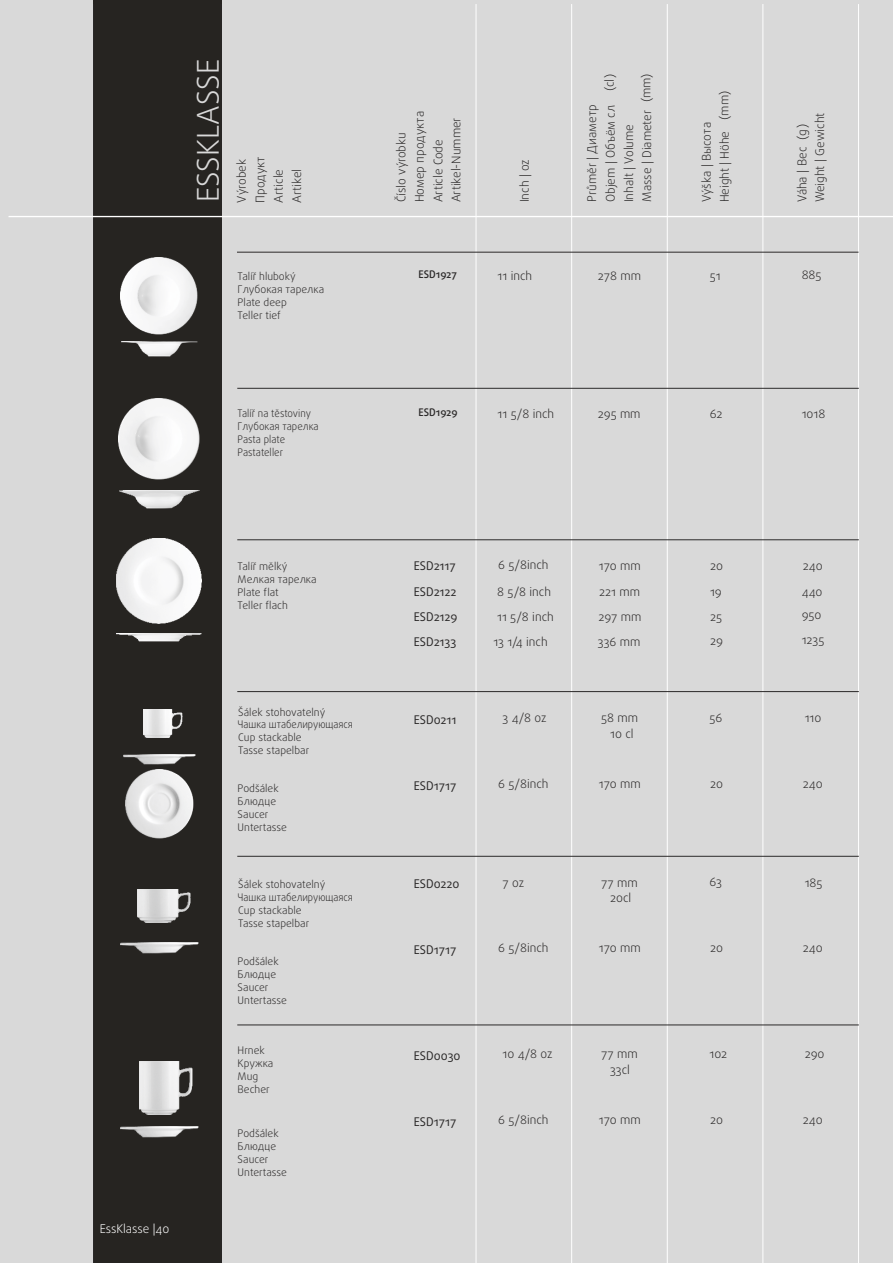
<style>
.page{position:relative;width:893px;height:1263px;background:#d9d9d9}
.page>*{position:absolute;margin:0;border:0;box-sizing:border-box;transform-origin:0 0}
.t1{font:300 30px "Daxline Pro";color:#d9d9d9}
.t2{font:300 12.15px "Daxline Pro";color:#2b2929}
.t3{font:300 12px/24.9px "Daxline Pro";color:#2b2929;text-align:justify}
.t4{font:12px/24.9px "Daxline Pro";color:#2b2929}
.t5{font:300 12px "Daxline Pro";color:#fff}
.t6{font:300 10.5px/12.9px "Daxline Pro";color:#2b2929}
.t7{font:300 10.5px/12.9px "Daxline Pro";color:#2b2929;scale:.94 1}
.t8{font:300 10.5px "Daxline Pro";color:#2b2929;scale:.91 1}
.t9{font:500 10.5px "Daxline Pro";color:#2b2929}
</style>
<div class="page">
<div style="left:93px;top:0;width:128px;height:1263px;background:#262421"></div>
<hr style="left:221px;top:4px;width:1px;height:1259px;background:#2b2929">
<hr style="left:93px;top:4px;width:1px;height:1259px;background:#2b2929">
<hr style="left:476px;top:4px;width:1px;height:1259px;background:#fff">
<hr style="left:571px;top:4px;width:1px;height:1259px;background:#fff">
<hr style="left:667px;top:4px;width:1px;height:1259px;background:#fff">
<hr style="left:763px;top:4px;width:1px;height:1259px;background:#fff">
<hr style="left:858px;top:4px;width:1px;height:1259px;background:#fff">
<hr style="left:9px;top:216px;width:884px;height:1px;background:#fff">
<hr style="left:237px;top:539px;width:622px;height:1px;background:#2b2929">
<hr style="left:237px;top:388px;width:622px;height:1px;background:#2b2929">
<hr style="left:237px;top:691px;width:622px;height:1px;background:#2b2929">
<hr style="left:237px;top:856px;width:622px;height:1px;background:#2b2929">
<hr style="left:237px;top:1025px;width:622px;height:1px;background:#2b2929">
<hr style="left:237px;top:252px;width:621px;height:1px;background:#2b2929">
<img style="left:119px;top:398px;width:81px;height:81px">
<img style="left:119px;top:491px;width:79px;height:18px">
<img style="left:117px;top:539px;width:84px;height:84px">
<img style="left:117px;top:633px;width:85px;height:8px">
<img style="left:121px;top:258px;width:77px;height:76px">
<img style="left:121px;top:342px;width:76px;height:14px">
<img style="left:144px;top:709px;width:39px;height:28px">
<img style="left:125px;top:770px;width:68px;height:68px">
<img style="left:123px;top:755px;width:72px;height:10px">
<img style="left:138px;top:889px;width:53px;height:33px">
<img style="left:120px;top:943px;width:78px;height:10px">
<img style="left:140px;top:1062px;width:53px;height:52px">
<img style="left:120px;top:1127px;width:78px;height:10px">
<h1 class="t1" style="left:196px;top:202px;width:145px;rotate:-90deg">ESSKLASSE</h1>
<p class="t3" style="left:249px;top:203px;width:48px;rotate:-90deg">Продукт</p>
<p class="t3" style="left:230px;top:203px;width:45px;rotate:-90deg">Výrobek</p>
<p class="t3" style="left:267px;top:203px;width:35px;rotate:-90deg">Article</p>
<p class="t3" style="left:285px;top:203px;width:35px;rotate:-90deg">Artikel</p>
<p class="t6" style="left:238px;top:271px;width:88px">Talíř hluboký<br>Глубoкая тарелка<br>Plate deep<br>Teller tief</p>
<p class="t7" style="left:238px;top:408px;width:88px">Talíř na těstoviny<br>Глубокая тарелка<br>Pasta plate<br>Pastateller</p>
<p class="t5" style="left:100px;top:1223px;width:71px">EssKlasse |40</p>
<p class="t6" style="left:238px;top:560px;width:80px">Talíř mělký<br>Мелкая тарелка<br>Plate flat<br>Teller flach</p>
<p class="t6" style="left:238px;top:706px;width:89px">Šálek stohovatelný</p>
<p class="t6" style="left:238px;top:732px;width:73px">Cup stackable<br>Tasse stapelbar</p>
<p class="t8" style="left:238px;top:720px;width:128px">Чашка штабелирующаяся</p>
<p class="t6" style="left:238px;top:783px;width:51px">Podšálek<br>Блюдце<br>Saucer<br>Untertasse</p>
<p class="t6" style="left:238px;top:879px;width:89px">Šálek stohovatelný</p>
<p class="t6" style="left:238px;top:905px;width:73px">Cup stackable<br>Tasse stapelbar</p>
<p class="t8" style="left:238px;top:893px;width:128px">Чашка штабелирующаяся</p>
<p class="t6" style="left:238px;top:956px;width:51px">Podšálek<br>Блюдце<br>Saucer<br>Untertasse</p>
<p class="t6" style="left:238px;top:1045px;width:37px">Hrnek<br>Кружка<br>Mug<br>Becher</p>
<p class="t6" style="left:238px;top:1128px;width:51px">Podšálek<br>Блюдце<br>Saucer<br>Untertasse</p>
<p class="t3" style="left:635px;top:102px;width:30px;rotate:-90deg">(mm)</p>
<p class="t3" style="left:599px;top:202px;width:130px;rotate:-90deg">Objem | Объём сл (cl)</p>
<p class="t3" style="left:580px;top:202px;width:99px;rotate:-90deg">Průměr | Диаметр</p>
<p class="t3" style="left:393px;top:202px;width:93px;line-height:18.5px;rotate:-90deg">Číslo výrobku<br>Номер продукта</p>
<p class="t3" style="left:635px;top:202px;width:93px;rotate:-90deg">Masse | Diameter</p>
<p class="t3" style="left:445px;top:202px;width:86px;rotate:-90deg">Artikel-Nummer</p>
<p class="t3" style="left:617px;top:202px;width:80px;rotate:-90deg">Inhalt | Volume</p>
<p class="t3" style="left:427px;top:202px;width:64px;rotate:-90deg">Article Code</p>
<p class="t3" style="left:513px;top:202px;width:45px;rotate:-90deg">Inch oz</p>
<p class="t3" style="left:513px;top:177px;width:4px;rotate:-90deg">|</p>
<p class="t3" style="left:713px;top:120px;width:30px;rotate:-90deg">(mm)</p>
<p class="t3" style="left:695px;top:202px;width:82px;rotate:-90deg">Výška | Высота</p>
<p class="t3" style="left:713px;top:202px;width:73px;rotate:-90deg">Height | Höhe</p>
<p class="t3" style="left:808px;top:202px;width:91px;rotate:-90deg">Weight | Gewicht</p>
<p class="t2" style="left:797px;top:202px;width:79px;rotate:-90deg">Váha | Вес (g)</p>
<p class="t9" style="left:419px;top:270px;width:40px">ESD1927</p>
<p class="t3" style="left:498px;top:264px;width:36px">11 inch</p>
<p class="t3" style="left:598px;top:264px;width:45px">278 mm</p>
<p class="t3" style="left:710px;top:264px;width:12px">51</p>
<p class="t3" style="left:802px;top:264px;width:21px">885</p>
<p class="t9" style="left:419px;top:408px;width:41px">ESD1929</p>
<p class="t3" style="left:498px;top:403px;width:58px">11 5/8 inch</p>
<p class="t3" style="left:598px;top:403px;width:44px">295 mm</p>
<p class="t3" style="left:710px;top:402px;width:14px">62</p>
<p class="t3" style="left:802px;top:402px;width:25px">1018</p>
<p class="t4" style="left:414px;top:554px;width:44px">ESD2117</p>
<p class="t3" style="left:498px;top:553px;width:52px">6 5/8inch</p>
<p class="t3" style="left:599px;top:554px;width:43px">170 mm</p>
<p class="t3" style="left:710px;top:554px;width:14px">20</p>
<p class="t3" style="left:803px;top:554px;width:21px">240</p>
<p class="t4" style="left:414px;top:580px;width:44px">ESD2122</p>
<p class="t4" style="left:414px;top:605px;width:45px">ESD2129<br>ESD2133</p>
<p class="t3" style="left:493px;top:580px;width:62px;text-align:center">8 5/8 inch<br>11 5/8 inch<br>13 1/4 inch</p>
<p class="t3" style="left:598px;top:580px;width:45px">221 mm 297 mm 336 mm</p>
<p class="t3" style="left:710px;top:580px;width:14px">19<br>25<br>29</p>
<p class="t3" style="left:802px;top:581px;width:22px;line-height:23px">440<br>950</p>
<p class="t3" style="left:802px;top:628px;width:24px">1235</p>
<p class="t4" style="left:414px;top:708px;width:44px">ESD0211</p>
<p class="t3" style="left:502px;top:706px;width:46px">3 4/8 oz</p>
<p class="t3" style="left:601px;top:706px;width:38px">58 mm</p>
<p class="t3" style="left:709px;top:706px;width:14px">56</p>
<p class="t3" style="left:805px;top:706px;width:18px">110</p>
<p class="t3" style="left:610px;top:722px;width:25px">10 cl</p>
<p class="t4" style="left:414px;top:774px;width:44px">ESD1717</p>
<p class="t3" style="left:498px;top:772px;width:52px">6 5/8inch</p>
<p class="t3" style="left:599px;top:772px;width:43px">170 mm</p>
<p class="t3" style="left:710px;top:772px;width:14px">20</p>
<p class="t3" style="left:803px;top:772px;width:21px">240</p>
<p class="t4" style="left:414px;top:873px;width:47px">ESD0220</p>
<p class="t3" style="left:502px;top:871px;width:23px">7 oz</p>
<p class="t3" style="left:601px;top:871px;width:38px">77 mm</p>
<p class="t3" style="left:709px;top:870px;width:14px">63</p>
<p class="t3" style="left:805px;top:871px;width:19px">185</p>
<p class="t3" style="left:610px;top:887px;width:23px">20cl</p>
<p class="t4" style="left:414px;top:938px;width:44px">ESD1717</p>
<p class="t3" style="left:498px;top:936px;width:52px">6 5/8inch</p>
<p class="t3" style="left:599px;top:936px;width:43px">170 mm</p>
<p class="t3" style="left:710px;top:936px;width:14px">20</p>
<p class="t3" style="left:803px;top:936px;width:21px">240</p>
<p class="t4" style="left:414px;top:1044px;width:48px">ESD0030</p>
<p class="t3" style="left:502px;top:1042px;width:52px">10 4/8 oz</p>
<p class="t3" style="left:601px;top:1042px;width:38px">77 mm</p>
<p class="t3" style="left:709px;top:1042px;width:19px">102</p>
<p class="t3" style="left:805px;top:1043px;width:21px">290</p>
<p class="t3" style="left:610px;top:1058px;width:21px">33cl</p>
<p class="t4" style="left:414px;top:1110px;width:44px">ESD1717</p>
<p class="t3" style="left:498px;top:1108px;width:52px">6 5/8inch</p>
<p class="t3" style="left:599px;top:1108px;width:43px">170 mm</p>
<p class="t3" style="left:710px;top:1108px;width:14px">20</p>
<p class="t3" style="left:803px;top:1108px;width:21px">240</p>
</div>
